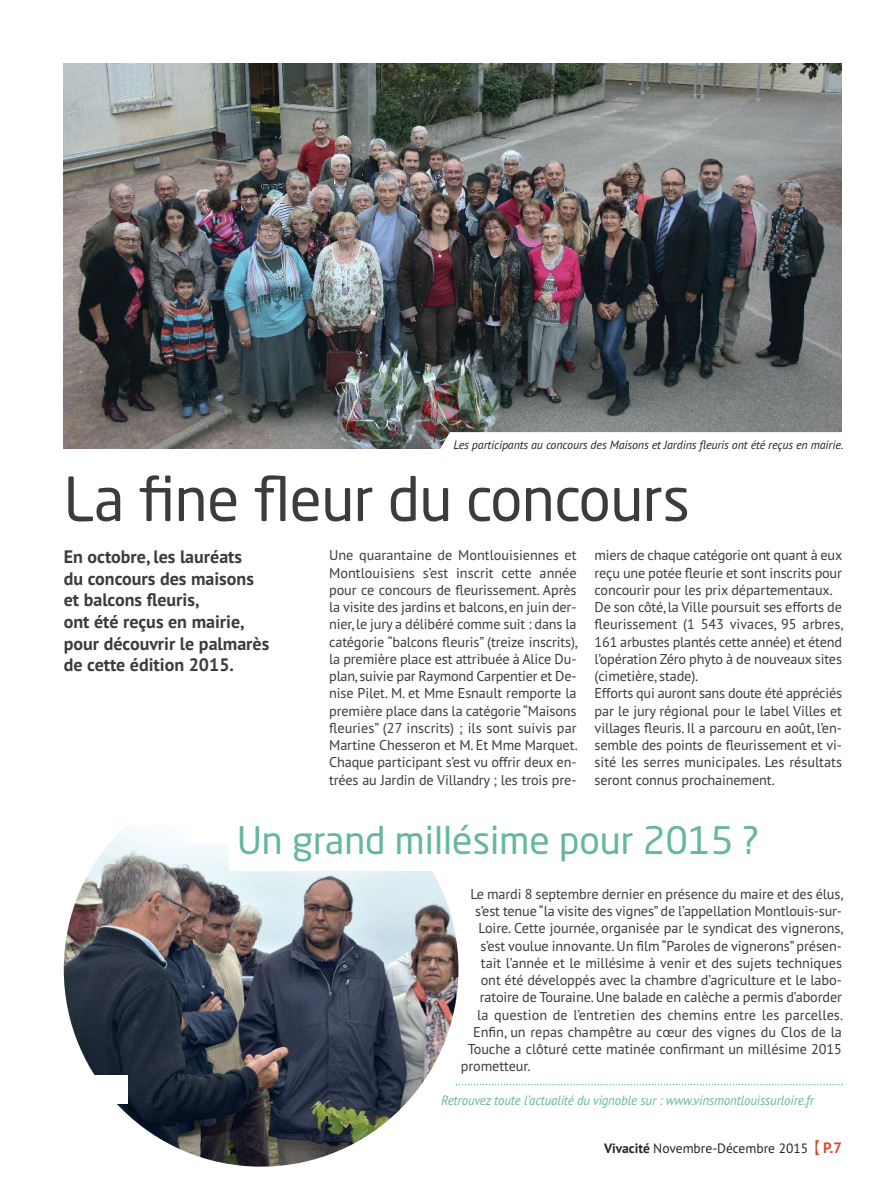
<style>
.page{position:relative;width:893px;height:1191px;background:#fff}
.page>*{position:absolute;margin:0;border:0;box-sizing:border-box;transform-origin:0 0}
.t1{font:60px "Neo Sans Std";letter-spacing:-.005em;color:#3d3c3c}
.t2{font:37.5px "Neo Sans Std";color:#65b79d}
.t3{font:700 18px/21.6px "PT Sans";color:#3d3c3c}
.t4{font:14.25px/17.2px "PT Sans";letter-spacing:-.01em;color:#3d3c3c;text-align:justify}
.t5{font:italic 13.5px "PT Sans";letter-spacing:-.01em;color:#65b79d;scale:.96 1}
.t6{font:13.5px "PT Sans";color:#272627}
.t7{font:italic 12px "PT Sans";letter-spacing:-.01em;color:#272627}
.s1{font-weight:700}
.s2{font-family:"Li Hei Pro";font-size:15px;color:#d14c33}
.s3{font-weight:700;font-size:15px;color:#d14c33}
</style>
<div class="page">
<img style="left:64px;top:825px;width:394px;height:341px">
<img style="left:64px;top:64px;width:778px;height:385px">
<svg style="left:430px;top:432px;width:412px;height:17px"></svg>
<div style="left:185px;top:795px;width:321px;height:48px;background:#fff"></div>
<div style="left:34px;top:1076px;width:94px;height:28px;background:#fff"></div>
<div style="left:230px;top:818px;width:643px;height:52px;background:#fff"></div>
<svg style="left:456px;top:1084px;width:387px;height:1px"></svg>
<p class="t7" style="left:453px;top:437px;width:391px">Les participants au concours des Maisons et Jardins fleuris ont été reçus en mairie.</p>
<h1 class="t1" style="left:64px;top:476px;width:628px">La fine fleur du concours</h1>
<p class="t3" style="left:64px;top:546px;width:207px">En octobre, les lauréats<br>du concours des maisons et balcons fleuris,<br>ont été reçus en mairie, pour découvrir le palmarès de cette édition 2015.</p>
<p class="t4" style="left:329px;top:546px;width:250px">Une quarantaine de Montlouisiennes et Montlouisiens s’est inscrit cette année pour ce concours de fleurissement. Après la visite des jardins et balcons, en juin der&shy;nier,le jury a délibéré comme suit : dans la catégorie “balcons fleuris” (treize inscrits), la première place est attribuée à Alice Du&shy;plan, suivie par Raymond Carpentier et De&shy;nise Pilet. M. et Mme Esnault remporte la première place dans la catégorie “Maisons fleuries” (27 inscrits) ; ils sont suivis par Martine Chesseron et M. Et Mme Marquet.<br>Chaque participant s’est vu offrir deux en&shy;trées au Jardin de Villandry ; les trois pre-</p>
<p class="t4" style="left:595px;top:546px;width:250px;text-align:left">miers de chaque catégorie ont quant à eux reçu une potée fleurie et sont inscrits pour concourir pour les prix départementaux.<br>De son côté,la Ville poursuit ses efforts de fleurissement (1 543 vivaces, 95 arbres, 161 arbustes plantés cette année) et étend l’opération Zéro phyto à de nouveaux sites (cimetière, stade).<br>Efforts qui auront sans doute été appréciés par le jury régional pour le label Villes et villages fleuris. Il a parcouru en août, l’en&shy;semble des points de fleurissement et vi&shy;sité les serres municipales. Les résultats seront connus prochainement.</p>
<h2 class="t2" style="left:237px;top:826px;width:524px">Un grand millésime pour 2015 ?</h2>
<p class="t4" style="left:470px;top:885px;width:374px">Le mardi 8 septembre dernier en présence du maire et des élus,</p>
<p class="t4" style="left:475px;top:902px;width:368px">s’est tenue “la visite des vignes”de l’appellation Montlouis-sur-</p>
<p class="t4" style="left:479px;top:919px;width:366px">Loire. Cette journée, organisée par le syndicat des vignerons,</p>
<p class="t4" style="left:480px;top:936px;width:363px">s’est voulue innovante.Un film “Paroles de vignerons”présen-</p>
<p class="t4" style="left:481px;top:954px;width:362px">tait l’année et le millésime à venir et des sujets techniques</p>
<p class="t4" style="left:481px;top:971px;width:363px">ont été développés avec la chambre d’agriculture et le labo-</p>
<p class="t4" style="left:480px;top:988px;width:364px">ratoire de Touraine.Une balade en calèche a permis d’aborder</p>
<p class="t4" style="left:477px;top:1005px;width:367px">la question de l’entretien des chemins entre les parcelles.</p>
<p class="t4" style="left:473px;top:1023px;width:370px">Enfin, un repas champêtre au cœur des vignes du Clos de la</p>
<p class="t4" style="left:468px;top:1040px;width:376px">Touche a clôturé cette matinée confirmant un millésime 2015</p>
<p class="t4" style="left:461px;top:1057px;width:71px">prometteur.</p>
<p class="t5" style="left:441px;top:1091px;width:390px">Retrouvez toute l’actualité du vignoble sur : www.vinsmontlouissurloire.fr</p>
<p class="t6" style="left:604px;top:1139px;width:239px"><span class="s1">Vivacité</span> Novembre-Décembre 2015<span class="s2">【</span><span class="s3">P.7</span></p>
</div>
